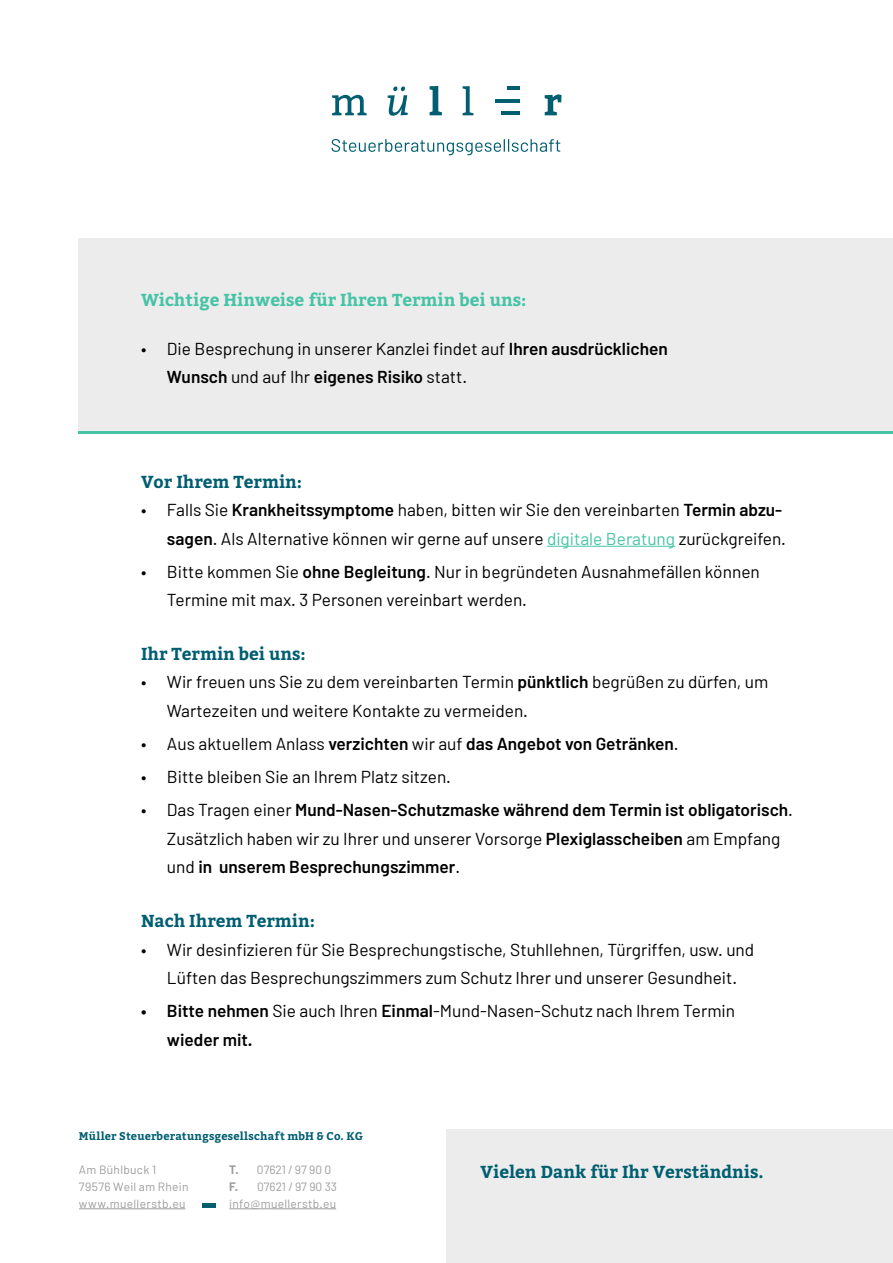
<style>
.page{position:relative;width:893px;height:1263px;background:#fff}
.page>*{position:absolute;margin:0;border:0;box-sizing:border-box;transform-origin:0 0}
.t1{font:17.25px/28.5px "Barlow";color:#000}
.t2{font:600 17.25px/28.5px "Barlow";color:#000}
.t3{font:700 17.25px "Bitter";color:#005e71}
.t4{font:700 17.25px "Bitter";color:#46c3a6}
.t5{font:12px/17.1px "Barlow";letter-spacing:.025em;color:#9c9c9d}
.t6{font:12px/17.1px "Barlow";color:#9c9c9d}
.t7{font:700 11.1px "Bitter";letter-spacing:.015em;color:#005e71}
.s1{font-weight:600}
.s2{color:#46c3a6}
.s3{font-weight:400}
.s4{font-weight:700}
</style>
<div class="page">
<div style="left:79px;top:239px;width:814px;height:195px;background:#ececec"></div>
<svg style="left:332px;top:139px;width:228px;height:16px"></svg>
<svg style="left:332px;top:95px;width:35px;height:20px"></svg>
<svg style="left:387px;top:87px;width:21px;height:29px"></svg>
<svg style="left:430px;top:86px;width:12px;height:29px"></svg>
<svg style="left:463px;top:86px;width:10px;height:29px"></svg>
<svg style="left:545px;top:94px;width:16px;height:21px"></svg>
<hr style="left:507px;top:86px;width:12px;height:4px;background:#005e71">
<hr style="left:501px;top:111px;width:18px;height:4px;background:#005e71">
<hr style="left:495px;top:99px;width:24px;height:4px;background:#005e71">
<hr style="left:229px;top:1208px;width:107px;height:1px;background:#9c9c9d">
<hr style="left:79px;top:1208px;width:107px;height:1px;background:#9c9c9d">
<div style="left:203px;top:1203px;width:13px;height:5px;background:#005e71"></div>
<hr style="left:79px;top:431px;width:814px;height:3px;background:#46c3a6">
<hr style="left:547px;top:546px;width:128px;height:1px;background:#46c3a6">
<div style="left:446px;top:1130px;width:447px;height:133px;background:#ececec"></div>
<p class="t4" style="left:141px;top:289px;width:387px">Wichtige Hinweise für Ihren Termin bei uns:</p>
<p class="t1" style="left:167px;top:334px;width:502px;text-indent:-26px">• Die Besprechung in unserer Kanzlei findet auf <span class="s1">Ihren ausdrücklichen<br>Wunsch</span> und auf Ihr <span class="s1">eigenes Risiko</span> statt.</p>
<p class="t3" style="left:141px;top:471px;width:163px">Vor Ihrem Termin:</p>
<p class="t1" style="left:141px;top:495px;width:646px;text-align:right">• Falls Sie <span class="s1">Krankheitssymptome</span> haben, bitten wir Sie den vereinbarten <span class="s1">Termin abzu&shy;sagen</span>. Als Alternative können wir gerne auf unsere <span class="s2">digitale Beratung</span> zurückgreifen.</p>
<p class="t1" style="left:167px;top:557px;width:594px;text-indent:-26px">• Bitte kommen Sie <span class="s1">ohne Begleitung</span>. Nur in begründeten Ausnahmefällen können<br>Termine mit max. 3 Personen vereinbart werden.</p>
<p class="t3" style="left:141px;top:643px;width:166px">Ihr Termin bei uns:</p>
<p class="t1" style="left:167px;top:668px;width:603px;text-indent:-26px">• Wir freuen uns Sie zu dem vereinbarten Termin <span class="s1">pünktlich</span> begrüßen zu dürfen, um<br>Wartezeiten und weitere Kontakte zu vermeiden.</p>
<p class="t2" style="left:141px;top:729px;width:539px"><span class="s3">• Aus aktuellem Anlass</span> verzichten <span class="s3">wir auf</span> das Angebot von Getränken<span class="s3">.</span></p>
<p class="t1" style="left:141px;top:762px;width:311px">• Bitte bleiben Sie an Ihrem Platz sitzen.</p>
<p class="t2" style="left:167px;top:795px;width:628px;text-indent:-26px"><span class="s3">• Das Tragen einer</span> Mund-Nasen-Schutzmaske während dem Termin ist obligatorisch<span class="s3">.<br>Zusätzlich haben wir zu Ihrer und unserer Vorsorge</span> Plexiglasscheiben <span class="s3">am Empfang und</span> in unserem Besprechungszimmer<span class="s3">.</span></p>
<p class="t3" style="left:141px;top:911px;width:176px">Nach Ihrem Termin:</p>
<p class="t1" style="left:141px;top:935px;width:615px;text-align:center">• Wir desinfizieren für Sie Besprechungstische, Stuhllehnen, Türgriffen, usw. und<br>Lüften das Besprechungszimmers zum Schutz Ihrer und unserer Gesundheit.</p>
<p class="t1" style="left:167px;top:996px;width:570px;text-indent:-26px"><span class="s1">• Bitte nehmen</span> Sie auch Ihren <span class="s1">Einmal</span>-Mund-Nasen-Schutz nach Ihrem Termin <span class="s1">wieder mit.</span></p>
<p class="t7" style="left:79px;top:1130px;width:286px">Müller Steuerberatungsgesellschaft mbH &amp; Co. KG</p>
<p class="t6" style="left:229px;top:1160px;width:109px"><span class="s4">T.</span> 07621 / 97 90 0<br><span class="s4">F.</span> 07621 / 97 90 33</p>
<p class="t5" style="left:79px;top:1160px;width:111px">Am Bühlbuck 1<br>79576 Weil am Rhein www.muellerstb.eu</p>
<p class="t5" style="left:229px;top:1195px;width:108px">info@muellerstb.eu</p>
<p class="t3" style="left:481px;top:1162px;width:285px">Vielen Dank für Ihr Verständnis.</p>
</div>
